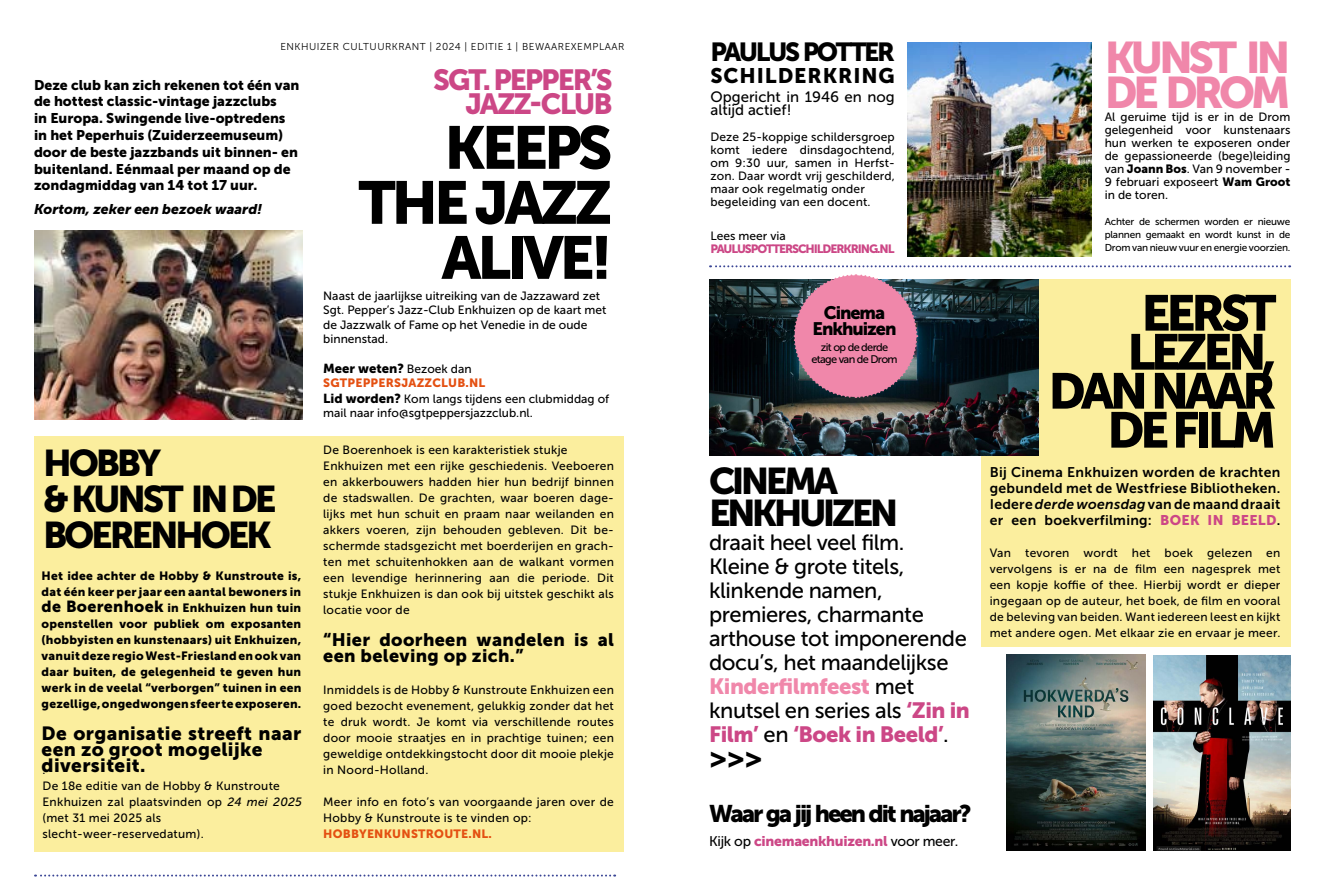
<style>
.page{position:relative;width:1333px;height:893px;background:#fff}
.page>*{position:absolute;margin:0;border:0;box-sizing:border-box;transform-origin:0 0}
.t1{font:60px/55px "Museo Sans 900";letter-spacing:-.07em;color:#000;text-align:right}
.t2{font:50px/39px "Museo Sans 900";letter-spacing:-.09em;color:#000;text-align:right}
.t3{font:44px/35px "Museo Sans 900";letter-spacing:-.1em;color:#f087aa}
.t4{font:37px/36px "Museo Sans 900";letter-spacing:-.09em;color:#000}
.t5{font:29px/24px "Museo Sans 900";letter-spacing:-.07em;color:#cc4786;text-align:right}
.t6{font:29px "Museo Sans 900";color:#000}
.t7{font:26px "Museo Sans 900";letter-spacing:-.09em;color:#000}
.t8{font:24px "Museo Sans 900";letter-spacing:-.09em;color:#000}
.t9{font:22px/24px "Museo Sans 500";letter-spacing:-.02em;color:#000}
.t10{font:22px "Museo Sans 900";letter-spacing:-.02em;color:#cc4786}
.t11{font:22px "Museo Sans 900";letter-spacing:-.02em;color:#f087aa}
.t12{font:21px "Museo Sans 900";letter-spacing:.045em;color:#000}
.t13{font:19px/16px "Museo Sans 900";letter-spacing:.02em;color:#000}
.t14{font:18px/16px "Museo Sans 900";letter-spacing:.02em;color:#000}
.t15{font:18px/16px "Museo Sans 900";letter-spacing:-.06em;color:#000;text-align:center}
.t16{font:15px/13px "Museo Sans 500";color:#000}
.t17{font:14px/16.8px "Museo Sans 900";color:#000}
.t18{font:14px/16px "Museo Sans 700";letter-spacing:.02em;color:#000;text-align:justify}
.t19{font:14px "Museo Sans 900";letter-spacing:-.02em;color:#cc4786}
.t20{font:italic 14px "Museo Sans 900";color:#000}
.t21{font:13px "Museo Sans 900";color:#000}
.t22{font:12px/16px "Museo Sans 500";letter-spacing:.02em;color:#000}
.t23{font:12px/16px "Museo Sans 900";letter-spacing:.02em;color:#000;text-align:justify}
.t24{font:12px/14.4px "Museo Sans 500";color:#000}
.t25{font:12px "Museo Sans 900";letter-spacing:.02em;color:#e45012}
.t26{font:12px "Museo Sans 900";letter-spacing:-.09em;color:#cc4786}
.t27{font:11px/12px "Museo Sans 500";letter-spacing:-.06em;color:#000;text-align:center}
.t28{font:10px/13px "Museo Sans 500";letter-spacing:-.02em;color:#000;text-align:justify}
.t29{font:10px "Museo Sans 300";letter-spacing:.05em;color:#000}
.s1{font-size:16px}
.s2{font-style:italic}
.s3{font-family:"Museo Sans 500";font-size:12px}
.s4{font-family:"Museo Sans 900";font-size:13px}
.s5{font-family:"Museo Sans 500";color:#000}
.s6{font-family:"Museo Sans 900";color:#cc4786}
.s7{font-family:"Museo Sans 900"}
</style>
<div class="page">
<div style="left:34px;top:437px;width:590px;height:415px;background:#fbee9e"></div>
<svg style="left:35px;top:874px;width:580px;height:2px"></svg>
<img style="left:34px;top:231px;width:269px;height:189px">
<div style="left:981px;top:279px;width:309px;height:368px;background:#fbee9e"></div>
<img style="left:709px;top:279px;width:328px;height:176px">
<img style="left:1006px;top:655px;width:139px;height:195px">
<svg style="left:710px;top:265px;width:579px;height:2px"></svg>
<svg style="left:792px;top:274px;width:126px;height:125px;background:#c37a95"></svg>
<img style="left:907px;top:43px;width:184px;height:214px">
<img style="left:1153px;top:655px;width:136px;height:195px">
<p class="t29" style="left:280px;top:41px;width:345px">ENKHUIZER CULTUURKRANT | 2024 | EDITIE 1 | BEWAAREXEMPLAAR</p>
<p class="t17" style="left:34px;top:76px;width:267px">Deze club kan zich rekenen tot één van de hottest classic-vintage jazzclubs<br>in Europa. Swingende live-optredens in het Peperhuis (Zuiderzeemuseum) door de beste jazzbands uit binnen- en buitenland. Eénmaal per maand op de zondagmiddag van 14 tot 17 uur.</p>
<p class="t20" style="left:34px;top:202px;width:230px">Kortom, zeker een bezoek waard!</p>
<h3 class="t4" style="left:43px;top:445px;width:235px">HOBBY<br>&amp; KUNST IN DE<br>BOERENHOEK</h3>
<p class="t23" style="left:42px;top:567px;width:261px">Het idee achter de Hobby &amp; Kunstroute is, dat één keer per jaar een aantal bewoners in <span class="s1">de Boerenhoek</span> in Enkhuizen hun tuin openstellen voor publiek om exposanten (hobbyisten en kunstenaars) uit Enkhuizen, vanuit deze regio West-Friesland en ook van daar buiten, de gelegenheid te geven hun werk in de veelal “verborgen” tuinen in een gezellige, ongedwongen sfeer te exposeren.</p>
<h3 class="t13" style="left:42px;top:725px;width:261px">De organisatie streeft naar een zo groot mogelijke diversiteit.</h3>
<p class="t22" style="left:43px;top:762px;width:261px">.<br>De 18e editie van de Hobby &amp; Kunstroute<br>Enkhuizen zal plaatsvinden op <span class="s2">24 mei 2025 </span>(met 31 mei 2025 als slecht-weer-reservedatum).</p>
<h3 class="t5" style="left:433px;top:68px;width:181px">SGT. PEPPER’S<br>JAZZ-CLUB</h3>
<h1 class="t1" style="left:358px;top:120px;width:255px">KEEPS<br>THE JAZZ<br>ALIVE!</h1>
<p class="t24" style="left:323px;top:288px;width:285px">Naast de jaarlijkse uitreiking van de Jazzaward zet Sgt. Pepper’s Jazz-Club Enkhuizen op de kaart met de Jazzwalk of Fame op het Venedie in de oude binnenstad.</p>
<p class="t21" style="left:323px;top:361px;width:150px">Meer weten? <span class="s3">Bezoek dan</span></p>
<p class="t25" style="left:323px;top:376px;width:164px">SGTPEPPERSJAZZCLUB.NL</p>
<p class="t24" style="left:323px;top:392px;width:287px"><span class="s4">Lid worden?</span> Kom langs tijdens een clubmiddag of mail naar info@sgtpeppersjazzclub.nl.</p>
<p class="t22" style="left:323px;top:442px;width:292px">De Boerenhoek is een karakteristiek stukje Enkhuizen met een rijke geschiedenis. Veeboeren en akkerbouwers hadden hier hun bedrijf binnen de stadswallen. De grachten, waar boeren dage&shy;lijks met hun schuit en praam naar weilanden en akkers voeren, zijn behouden gebleven. Dit be&shy;schermde stadsgezicht met boerderijen en grach&shy;ten met schuitenhokken aan de walkant vormen een levendige herinnering aan die periode. Dit stukje Enkhuizen is dan ook bij uitstek geschikt als locatie voor de</p>
<h3 class="t14" style="left:323px;top:631px;width:292px">“Hier doorheen wandelen is al een beleving op zich.”</h3>
<p class="t22" style="left:323px;top:682px;width:292px;text-align:justify">Inmiddels is de Hobby &amp; Kunstroute Enkhuizen een goed bezocht evenement, gelukkig zonder dat het te druk wordt. Je komt via verschillende routes door mooie straatjes en in prachtige tuinen; een geweldige ontdekkingstocht door dit mooie plekje in Noord-Holland.</p>
<p class="t22" style="left:323px;top:794px;width:292px">Meer info en foto’s van voorgaande jaren over de<br>Hobby &amp; Kunstroute is te vinden op:</p>
<p class="t25" style="left:323px;top:827px;width:170px">HOBBYENKUNSTROUTE.NL.</p>
<h3 class="t7" style="left:710px;top:38px;width:186px">PAULUS POTTER</h3>
<h3 class="t12" style="left:710px;top:64px;width:186px">SCHILDERKRING</h3>
<p class="t16" style="left:710px;top:91px;width:186px">Opgericht in 1946 en nog altijd actief!</p>
<p class="t22" style="left:710px;top:131px;width:186px;line-height:13px">Deze 25-koppige schildersgroep komt iedere dinsdagochtend, om 9:30 uur, samen in Herfst&shy;zon. Daar wordt vrij geschilderd, maar ook regelmatig onder begeleiding van een docent.</p>
<p class="t24" style="left:710px;top:229px;width:77px">Lees meer via</p>
<p class="t26" style="left:710px;top:242px;width:185px">PAULUSPOTTERSCHILDERKRING.NL</p>
<h3 class="t15" style="left:812px;top:305px;width:85px">Cinema<br>Enkhuizen</h3>
<p class="t27" style="left:811px;top:342px;width:88px">zit op de derde etage van de Drom</p>
<h3 class="t4" style="left:709px;top:465px;width:191px;line-height:32px">CINEMA<br>ENKHUIZEN</h3>
<h3 class="t9" style="left:709px;top:531px;width:259px">draait heel veel film.<br>Kleine &amp; grote titels, klinkende namen, premieres, charmante arthouse tot imponerende docu’s, het maandelijkse</h3>
<h3 class="t11" style="left:709px;top:674px;width:207px">Kinderfilmfeest <span class="s5">met</span></h3>
<h3 class="t9" style="left:709px;top:699px;width:262px">knutsel en series als <span class="s6">‘Zin in</span></h3>
<h3 class="t10" style="left:709px;top:722px;width:241px">Film’ <span class="s5">en</span> ‘Boek in Beeld’<span class="s5">.</span></h3>
<h3 class="t6" style="left:709px;top:742px;width:55px">&gt;&gt;&gt;</h3>
<h3 class="t8" style="left:709px;top:800px;width:264px">Waar ga jij heen dit najaar?</h3>
<p class="t19" style="left:709px;top:833px;width:251px"><span class="s5">Kijk op</span> cinemaenkhuizen.nl <span class="s5">voor meer.</span></p>
<h3 class="t3" style="left:1104px;top:40px;width:187px">KUNST IN<br>DE DROM</h3>
<p class="t22" style="left:1104px;top:111px;width:187px;line-height:13px;text-align:justify">Al geruime tijd is er in de Drom gelegenheid voor kunstenaars hun werken te exposeren onder de gepassioneerde (bege)leiding van <span class="s7">Joann Bos</span>. Van 9 november - 9 februari exposeert <span class="s7">Wam Groot </span>in de toren.</p>
<p class="t28" style="left:1104px;top:215px;width:187px">Achter de schermen worden er nieuwe plannen gemaakt en wordt kunst in de Drom van nieuw vuur en energie voorzien.</p>
<h2 class="t2" style="left:1048px;top:293px;width:229px">EERST<br>LEZEN,<br>DAN NAAR<br>DE FILM</h2>
<p class="t18" style="left:989px;top:464px;width:292px">Bij Cinema Enkhuizen worden de krachten gebundeld met de Westfriese Bibliotheken.<br>Iedere <span class="s2">derde woensdag</span> van de maand draait er een boekverfilming: <span class="s6">BOEK IN BEELD</span>.</p>
<p class="t22" style="left:989px;top:545px;width:292px;text-align:justify">Van tevoren wordt het boek gelezen en vervolgens is er na de film een nagesprek met een kopje koffie of thee. Hierbij wordt er dieper ingegaan op de auteur, het boek, de film en vooral de beleving van beiden. Want iedereen leest en kijkt met andere ogen. Met elkaar zie en ervaar je meer.</p>
</div>
